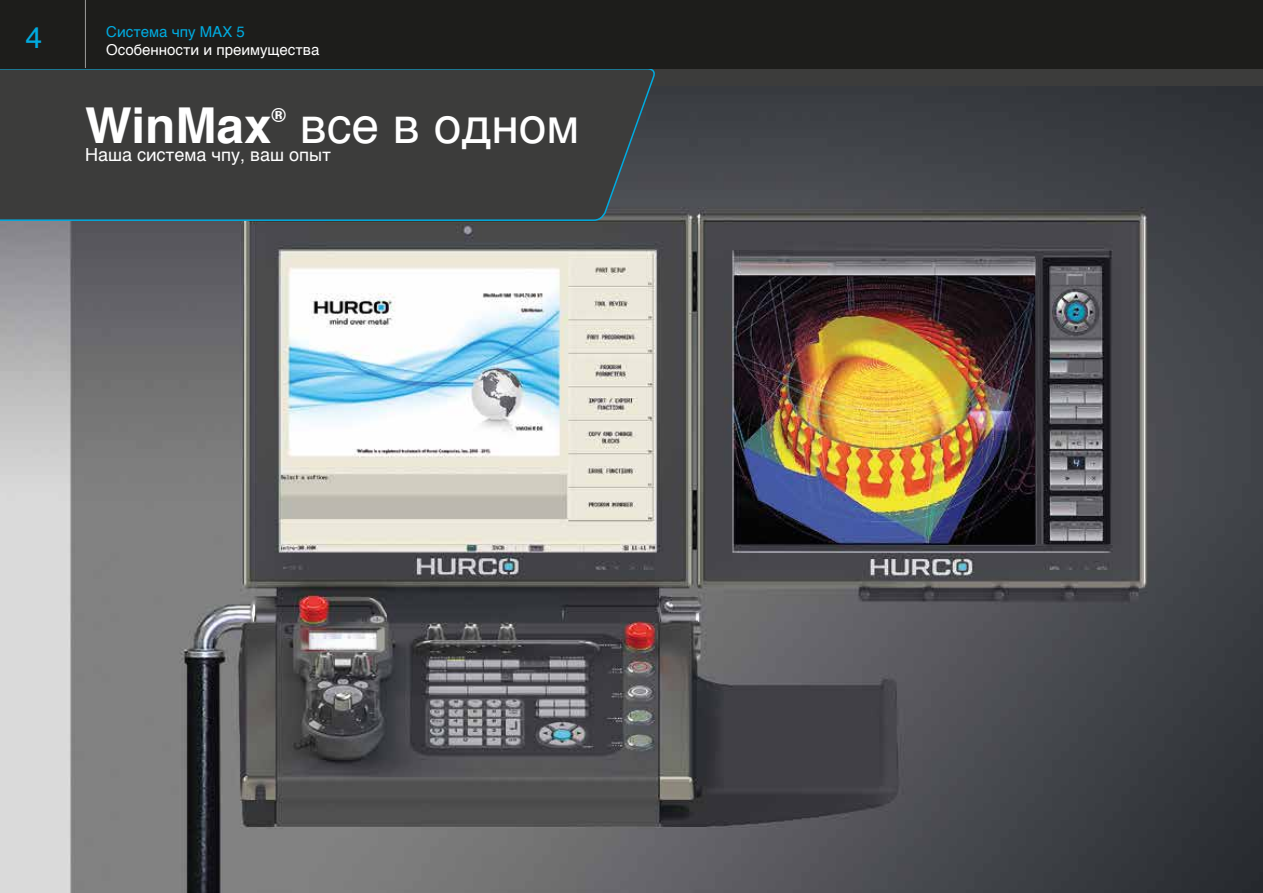
<style>
.page{position:relative;width:1263px;height:893px;background:#fff}
.page>*{position:absolute;margin:0;border:0;box-sizing:border-box;transform-origin:0 0}
.t1{font:49.5px "Helvetica";color:#fff}
.t2{font:700 49.5px "Helvetica";color:#fff}
.t3{font:30px "Helvetica";color:#00abe0}
.t4{font:700 19.5px "Helvetica";color:#fff}
.t5{font:18px "Helvetica";color:#fff}
.t6{font:15px "Helvetica";color:#fff}
.t7{font:15px "Helvetica";color:#00abe0}
</style>
<div class="page">
<img style="left:0;top:86px;width:1263px;height:807px">
<div style="left:0;top:68px;width:656px;height:154px;background:#3c3c3b"></div>
<div style="left:0;top:0;width:1263px;height:68px;background:#1d1d1b"></div>
<hr style="left:85px;top:0;width:1px;height:68px;background:#9d9d9c">
<h2 class="t3" style="left:26px;top:14px;width:18px">4</h2>
<p class="t7" style="left:106px;top:20px;width:140px">Система чпу МАХ 5</p>
<p class="t6" style="left:106px;top:38px;width:215px">Особенности и преимущества</p>
<h1 class="t2" style="left:85px;top:86px;width:188px">WinMax</h1>
<h3 class="t4" style="left:272px;top:100px;width:16px">®</h3>
<h1 class="t1" style="left:300px;top:88px;width:281px">все в одном</h1>
<p class="t5" style="left:85px;top:141px;width:248px">Наша система чпу, ваш опыт</p>
</div>
